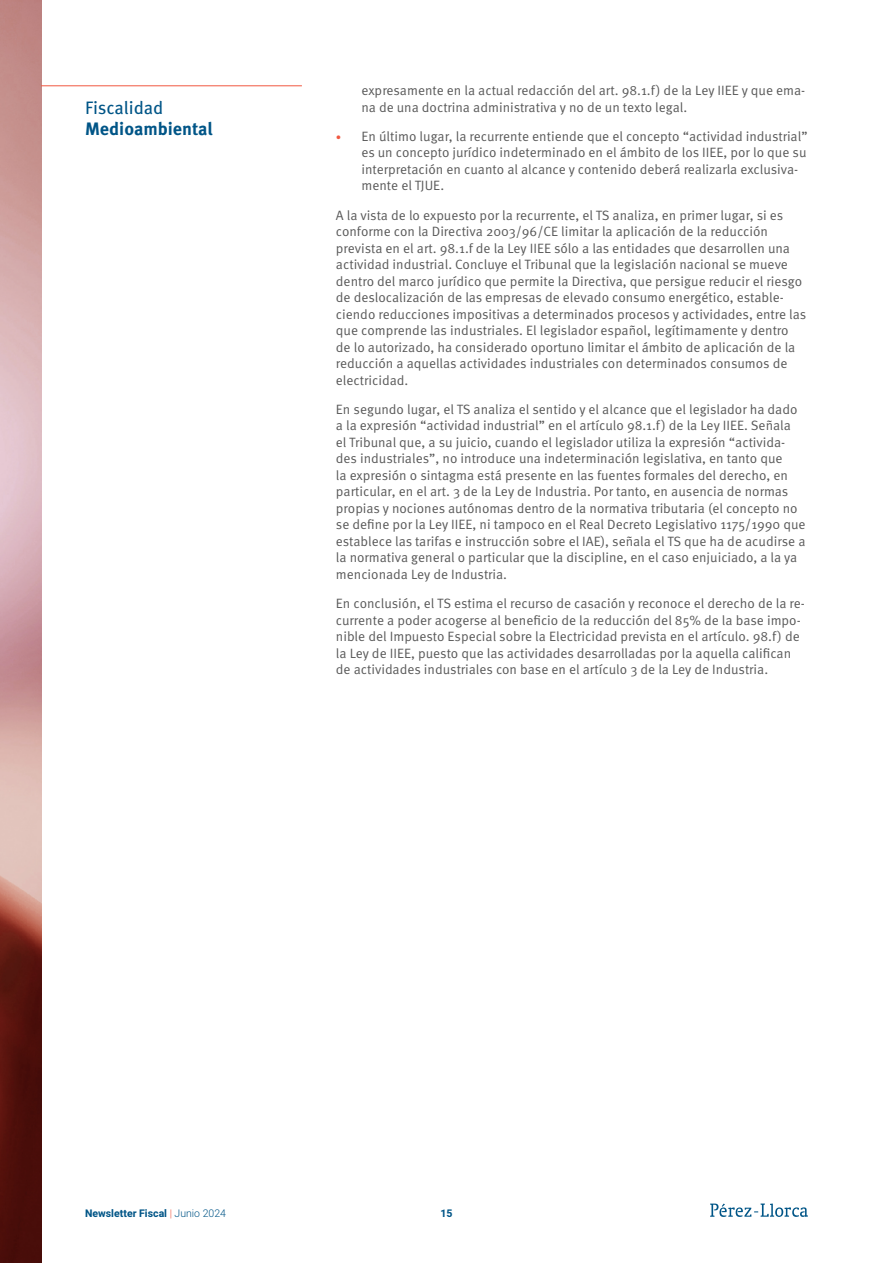
<style>
.page{position:relative;width:893px;height:1263px;background:#fff}
.page>*{position:absolute;margin:0;border:0;box-sizing:border-box;transform-origin:0 0}
.t1{font:700 18px "Meta Pro";color:#005587}
.t2{font:18px "Meta Pro";color:#005587}
.t3{font:13.5px/16.5px "Meta Pro Norm";color:#595959}
.t4{font:700 10.5px "Heebo";color:#005587}
.s1{font-size:10.5px;color:#f15841}
.s2{font-weight:300;color:#f15841}
.s3{font-weight:300}
</style>
<div class="page">
<svg style="left:710px;top:1203px;width:98px;height:14px"></svg>
<img style="left:0;top:0;width:41px;height:1263px">
<hr style="left:41px;top:85px;width:261px;height:1px;background:#f15841">
<h1 class="t2" style="left:85px;top:94px;width:80px">Fiscalidad</h1>
<h1 class="t1" style="left:85px;top:115px;width:129px">Medioambiental</h1>
<p class="t3" style="left:361px;top:81px;width:445px">expresamente en la actual redacción del art. 98.1.f) de la Ley IIEE y que ema&shy;na de una doctrina administrativa y no de un texto legal.</p>
<p class="t3" style="left:361px;top:127px;width:448px;text-indent:-26px"><span class="s1">•</span> En último lugar, la recurrente entiende que el concepto “actividad industrial” es un concepto jurídico indeterminado en el ámbito de los IIEE, por lo que su interpretación en cuanto al alcance y contenido deberá realizarla exclusiva&shy;mente el TJUE.</p>
<p class="t3" style="left:336px;top:206px;width:472px">A la vista de lo expuesto por la recurrente, el TS analiza, en primer lugar, si es conforme con la Directiva 2003/96/CE limitar la aplicación de la reducción prevista en el art. 98.1.f de la Ley IIEE sólo a las entidades que desarrollen una actividad industrial. Concluye el Tribunal que la legislación nacional se mueve dentro del marco jurídico que permite la Directiva, que persigue reducir el riesgo de deslocalización de las empresas de elevado consumo energético, estable&shy;ciendo reducciones impositivas a determinados procesos y actividades, entre las que comprende las industriales. El legislador español, legítimamente y dentro de lo autorizado, ha considerado oportuno limitar el ámbito de aplicación de la reducción a aquellas actividades industriales con determinados consumos de electricidad.</p>
<p class="t3" style="left:336px;top:400px;width:471px">En segundo lugar, el TS analiza el sentido y el alcance que el legislador ha dado a la expresión “actividad industrial” en el artículo 98.1.f) de la Ley IIEE. Señala<br>el Tribunal que, a su juicio, cuando el legislador utiliza la expresión “activida&shy;des industriales”, no introduce una indeterminación legislativa, en tanto que<br>la expresión o sintagma está presente en las fuentes formales del derecho, en particular, en el art. 3 de la Ley de Industria. Por tanto, en ausencia de normas propias y nociones autónomas dentro de la normativa tributaria (el concepto no se define por la Ley IIEE, ni tampoco en el Real Decreto Legislativo 1175/1990 que establece las tarifas e instrucción sobre el IAE), señala el TS que ha de acudirse a la normativa general o particular que la discipline, en el caso enjuiciado, a la ya mencionada Ley de Industria.</p>
<p class="t3" style="left:336px;top:594px;width:471px">En conclusión, el TS estima el recurso de casación y reconoce el derecho de la re&shy;currente a poder acogerse al beneficio de la reducción del 85% de la base impo&shy;nible del Impuesto Especial sobre la Electricidad prevista en el artículo. 98.f) de la Ley de IIEE, puesto que las actividades desarrolladas por la aquella califican de actividades industriales con base en el artículo 3 de la Ley de Industria.</p>
<p class="t4" style="left:85px;top:1206px;width:142px">Newsletter Fiscal <span class="s2">|</span> <span class="s3">Junio 2024</span></p>
<p class="t4" style="left:440px;top:1206px;width:14px">15</p>
</div>
